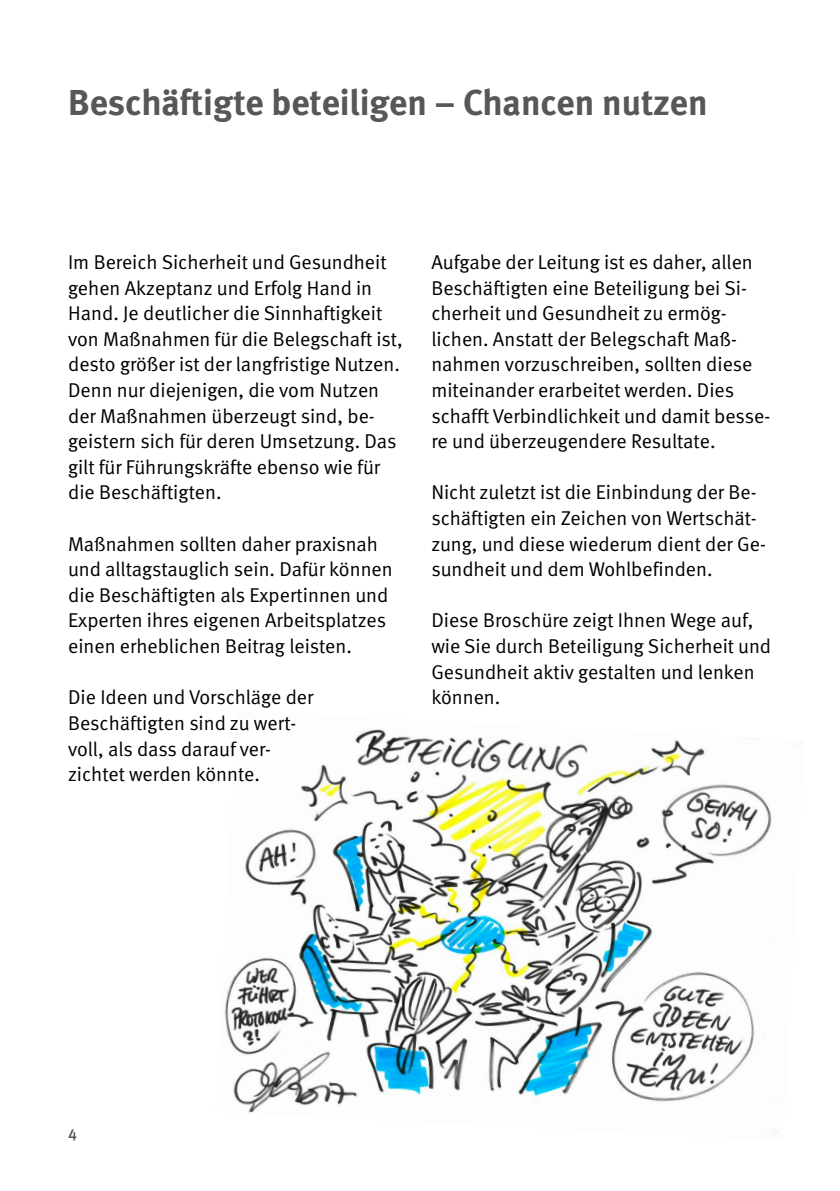
<style>
.page{position:relative;width:840px;height:1191px;background:#fff}
.page>*{position:absolute;margin:0;border:0;box-sizing:border-box;transform-origin:0 0}
.Überschriften_H1_ohne_Zahl{font:700 36px "DGUV Meta";color:#575756}
.Fließtext_FT_Abstand_nach{font:20px/25.6px "DGUV Meta";color:#000}
.t1{font:500 16px "DGUV Meta";color:#575756}
</style>
<div class="page">
<img style="left:224px;top:729px;width:578px;height:405px">
<h1 class="Überschriften_H1_ohne_Zahl" style="left:68px;top:81px;width:640px">Beschäftigte beteiligen – Chancen nutzen</h1>
<p class="Fließtext_FT_Abstand_nach" style="left:68px;top:250px;width:336px">Im Bereich Sicherheit und Gesundheit gehen Akzeptanz und Erfolg Hand in Hand. Je deutlicher die Sinnhaftigkeit von Maßnahmen für die Belegschaft ist, desto größer ist der langfristige Nutzen.<br>Denn nur diejenigen, die vom Nutzen der Maßnahmen überzeugt sind, be&shy;geistern sich für deren Umsetzung. Das gilt für Führungskräfte ebenso wie für die Beschäftigten.</p>
<p class="Fließtext_FT_Abstand_nach" style="left:68px;top:531px;width:326px">Maßnahmen sollten daher praxisnah und alltagstauglich sein. Dafür können die Beschäftigten als Expertinnen und Experten ihres eigenen Arbeitsplatzes einen erheblichen Beitrag leisten.</p>
<p class="Fließtext_FT_Abstand_nach" style="left:68px;top:685px;width:247px">Die Ideen und Vorschläge der<br>Beschäftigten sind zu wert&shy;voll, als dass darauf ver&shy;zichtet werden könnte.</p>
<p class="Fließtext_FT_Abstand_nach" style="left:431px;top:250px;width:340px">Aufgabe der Leitung ist es daher, allen Beschäftigten eine Beteiligung bei Si&shy;cherheit und Gesundheit zu ermög&shy;lichen. Anstatt der Belegschaft Maß&shy;nahmen vorzuschreiben, sollten diese miteinander erarbeitet werden. Dies schafft Verbindlichkeit und damit besse&shy;re und überzeugendere Resultate.</p>
<p class="Fließtext_FT_Abstand_nach" style="left:431px;top:480px;width:336px">Nicht zuletzt ist die Einbindung der Be&shy;schäftigten ein Zeichen von Wertschät&shy;zung, und diese wiederum dient der Ge&shy;sundheit und dem Wohlbefinden.</p>
<p class="Fließtext_FT_Abstand_nach" style="left:431px;top:608px;width:341px">Diese Broschüre zeigt Ihnen Wege auf, wie Sie durch Beteiligung Sicherheit und<br>Gesundheit aktiv gestalten und lenken können.</p>
<p class="t1" style="left:68px;top:1124px;width:10px">4</p>
</div>
